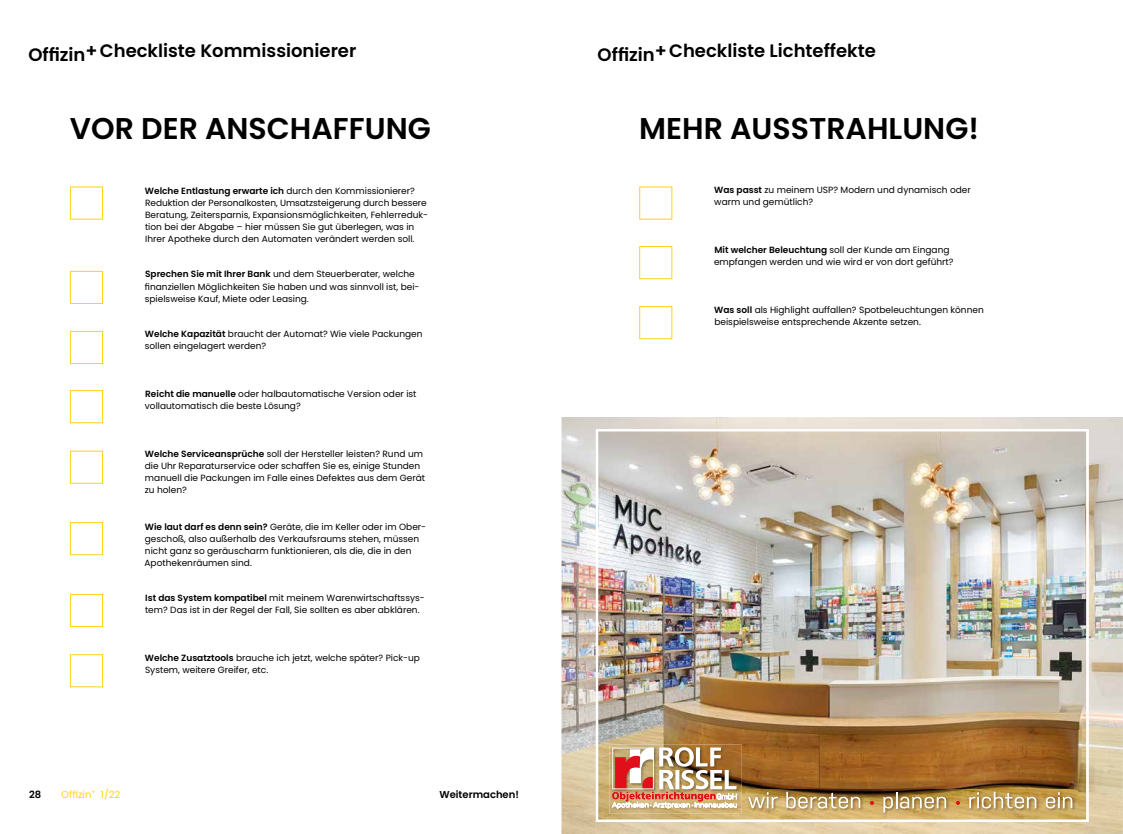
<style>
.page{position:relative;width:1123px;height:834px;background:#fff}
.page>*{position:absolute;margin:0;border:0;box-sizing:border-box;transform-origin:0 0}
.t1{font:600 30px "Poppins";color:#000}
.t2{font:600 18px "Poppins";color:#000}
.t3{font:600 10px "Poppins";color:#000}
.t4{font:10px "Poppins";color:#ffd218}
.t5{font:9px/12px "Poppins";color:#000}
.s1{font-weight:600}
</style>
<div class="page">
<div style="left:70px;top:186px;width:33px;height:33px;border:1px solid #ffd218"></div>
<div style="left:70px;top:271px;width:33px;height:33px;border:1px solid #ffd218"></div>
<div style="left:70px;top:331px;width:33px;height:33px;border:1px solid #ffd218"></div>
<div style="left:70px;top:390px;width:33px;height:33px;border:1px solid #ffd218"></div>
<div style="left:70px;top:450px;width:33px;height:33px;border:1px solid #ffd218"></div>
<div style="left:70px;top:522px;width:33px;height:33px;border:1px solid #ffd218"></div>
<div style="left:70px;top:593px;width:33px;height:34px;border:1px solid #ffd218"></div>
<div style="left:70px;top:654px;width:33px;height:33px;border:1px solid #ffd218"></div>
<div style="left:639px;top:246px;width:33px;height:33px;border:1px solid #ffd218"></div>
<div style="left:639px;top:306px;width:33px;height:33px;border:1px solid #ffd218"></div>
<img style="left:561px;top:417px;width:561px;height:34px">
<img style="left:561px;top:451px;width:35px;height:382px">
<img style="left:1088px;top:451px;width:34px;height:382px">
<img style="left:596px;top:429px;width:492px;height:391px">
<img style="left:745px;top:789px;width:332px;height:28px">
<svg style="left:748px;top:792px;width:30px;height:16px"></svg>
<svg style="left:786px;top:791px;width:74px;height:17px"></svg>
<svg style="left:883px;top:791px;width:63px;height:21px"></svg>
<svg style="left:969px;top:791px;width:67px;height:17px"></svg>
<svg style="left:1045px;top:792px;width:27px;height:16px"></svg>
<svg style="left:870px;top:800px;width:4px;height:4px"></svg>
<svg style="left:956px;top:800px;width:4px;height:4px"></svg>
<h2 class="t2" style="left:28px;top:41px;width:329px">Offizin+Checkliste Kommissionierer</h2>
<h1 class="t1" style="left:70px;top:111px;width:362px">VOR DER ANSCHAFFUNG</h1>
<p class="t5" style="left:145px;top:185px;width:285px"><span class="s1">Welche Entlastung erwarte ich</span> durch den Kommissionierer?<br>Reduktion der Personalkosten, Umsatzsteigerung durch bessere Beratung, Zeitersparnis, Expansionsmöglichkeiten, Fehlerreduk&shy;tion bei der Abgabe – hier müssen Sie gut überlegen, was in Ihrer Apotheke durch den Automaten verändert werden soll.</p>
<p class="t5" style="left:145px;top:268px;width:276px"><span class="s1">Sprechen Sie mit Ihrer Bank</span> und dem Steuerberater, welche finanziellen Möglichkeiten Sie haben und was sinnvoll ist, bei&shy;spielsweise Kauf, Miete oder Leasing.</p>
<p class="t5" style="left:145px;top:328px;width:279px"><span class="s1">Welche Kapazität</span> braucht der Automat? Wie viele Packungen sollen eingelagert werden?</p>
<p class="t5" style="left:145px;top:388px;width:273px"><span class="s1">Reicht die manuelle</span> oder halbautomatische Version oder ist vollautomatisch die beste Lösung?</p>
<p class="t5" style="left:145px;top:448px;width:282px"><span class="s1">Welche Serviceansprüche</span> soll der Hersteller leisten? Rund um die Uhr Reparaturservice oder schaffen Sie es, einige Stunden manuell die Packungen im Falle eines Defektes aus dem Gerät zu holen?</p>
<p class="t5" style="left:144px;top:520px;width:283px"><span class="s1">Wie laut darf es denn sein?</span> Geräte, die im Keller oder im Ober&shy;geschoß, also außerhalb des Verkaufsraums stehen, müssen nicht ganz so geräuscharm funktionieren, als die, die in den Apothekenräumen sind.</p>
<p class="t5" style="left:145px;top:592px;width:281px"><span class="s1">Ist das System kompatibel</span> mit meinem Warenwirtschaftssys&shy;tem? Das ist in der Regel der Fall, Sie sollten es aber abklären.</p>
<p class="t5" style="left:145px;top:651px;width:276px"><span class="s1">Welche Zusatztools</span> brauche ich jetzt, welche später? Pick-up<br>System, weitere Greifer, etc.</p>
<p class="t4" style="left:61px;top:788px;width:61px">Offizin<sup>+</sup> 1/22</p>
<p class="t3" style="left:29px;top:788px;width:14px">28</p>
<p class="t3" style="left:439px;top:788px;width:81px">Weitermachen!</p>
<h2 class="t2" style="left:597px;top:41px;width:280px">Offizin+Checkliste Lichteffekte</h2>
<h1 class="t1" style="left:639px;top:111px;width:341px">MEHR AUSSTRAHLUNG!</h1>
<p class="t5" style="left:714px;top:184px;width:258px"><span class="s1">Was passt</span> zu meinem USP? Modern und dynamisch oder warm und gemütlich?</p>
<p class="t5" style="left:714px;top:244px;width:241px"><span class="s1">Mit welcher Beleuchtung</span> soll der Kunde am Eingang empfangen werden und wie wird er von dort geführt?</p>
<p class="t5" style="left:714px;top:304px;width:271px"><span class="s1">Was soll</span> als Highlight auffallen? Spotbeleuchtungen können beispielsweise entsprechende Akzente setzen.</p>
</div>
